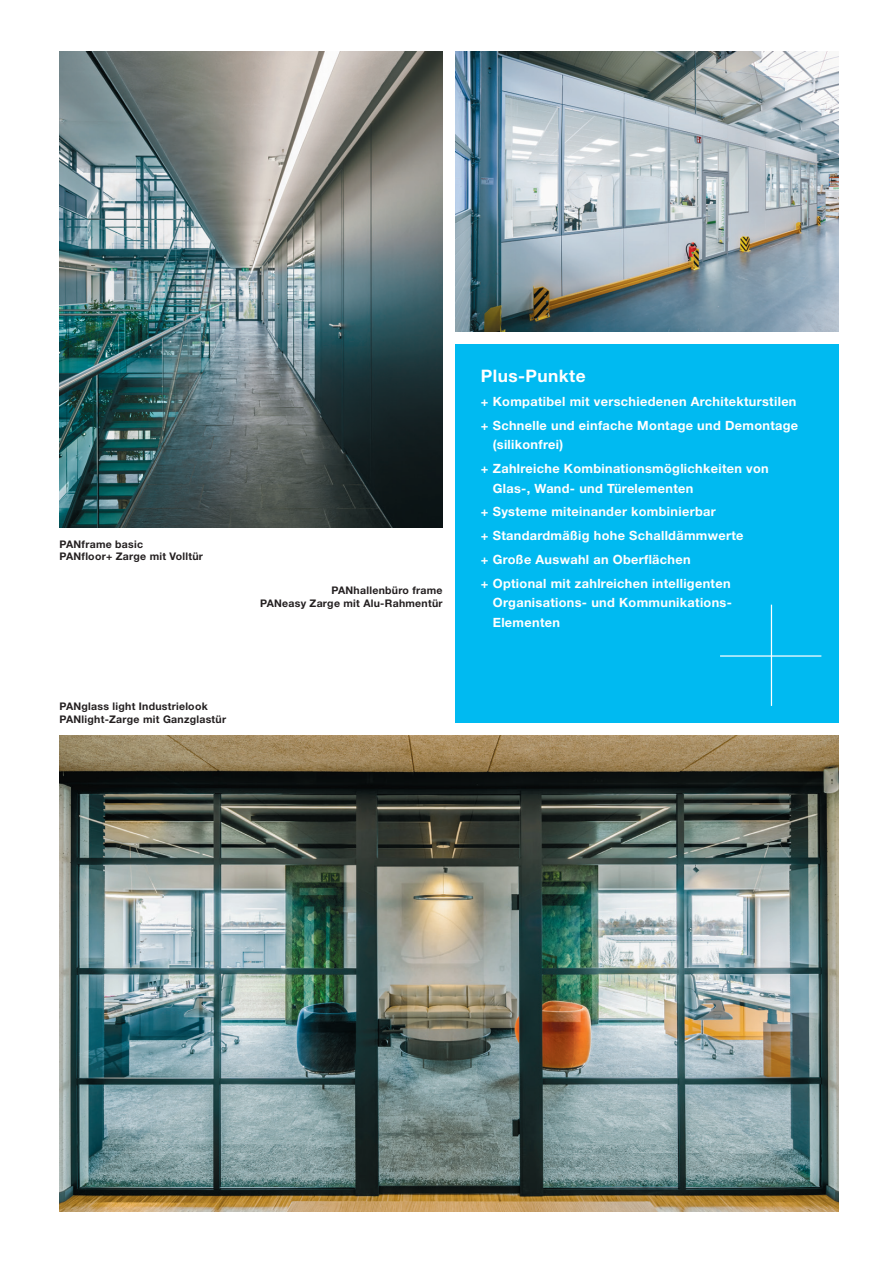
<style>
.page{position:relative;width:881px;height:1263px;background:#fff}
.page>*{position:absolute;margin:0;border:0;box-sizing:border-box;transform-origin:0 0}
.t1{font:700 17.25px "Helvetica Neue LT Pro";letter-spacing:.025em;color:#fff}
.t2{font:700 12.75px/23.7px "Helvetica Neue LT Pro";letter-spacing:.025em;color:#fff}
.t3{font:700 10.5px/12.8px "Helvetica Neue LT Pro";letter-spacing:.025em;color:#231f20}
</style>
<div class="page">
<img style="left:455px;top:51px;width:383px;height:281px">
<img style="left:60px;top:736px;width:778px;height:476px">
<img style="left:60px;top:51px;width:382px;height:476px">
<div style="left:455px;top:344px;width:383px;height:379px;background:#00baf1"></div>
<hr style="left:719px;top:655px;width:102px;height:2px;background:#fff">
<hr style="left:770px;top:605px;width:1px;height:101px;background:#fff">
<p class="t3" style="left:60px;top:537px;width:145px">PANframe basic<br>PANfloor+ Zarge mit Volltür</p>
<p class="t3" style="left:260px;top:584px;width:184px;text-align:right">PANhallenbüro frame<br>PANeasy Zarge mit Alu-Rahmentür</p>
<p class="t3" style="left:60px;top:700px;width:168px">PANglass light Industrielook<br>PANlight-Zarge mit Ganzglastür</p>
<h1 class="t1" style="left:480px;top:365px;width:106px">Plus-Punkte</h1>
<p class="t2" style="left:480px;top:389px;width:319px">+ Kompatibel mit verschiedenen Architekturstilen + Schnelle und einfache Montage und Demontage</p>
<p class="t2" style="left:480px;top:432px;width:289px;text-indent:12px">(silikonfrei)<br>+ Zahlreiche Kombinationsmöglichkeiten von</p>
<p class="t2" style="left:480px;top:476px;width:264px;text-indent:12px">Glas-, Wand- und Türelementen<br>+ Systeme miteinander kombinierbar<br>+ Standardmäßig hohe Schalldämmwerte + Große Auswahl an Oberflächen<br>+ Optional mit zahlreichen intelligenten</p>
<p class="t2" style="left:492px;top:592px;width:240px;line-height:19.5px">Organisations- und Kommunikations-<br>Elementen</p>
</div>
